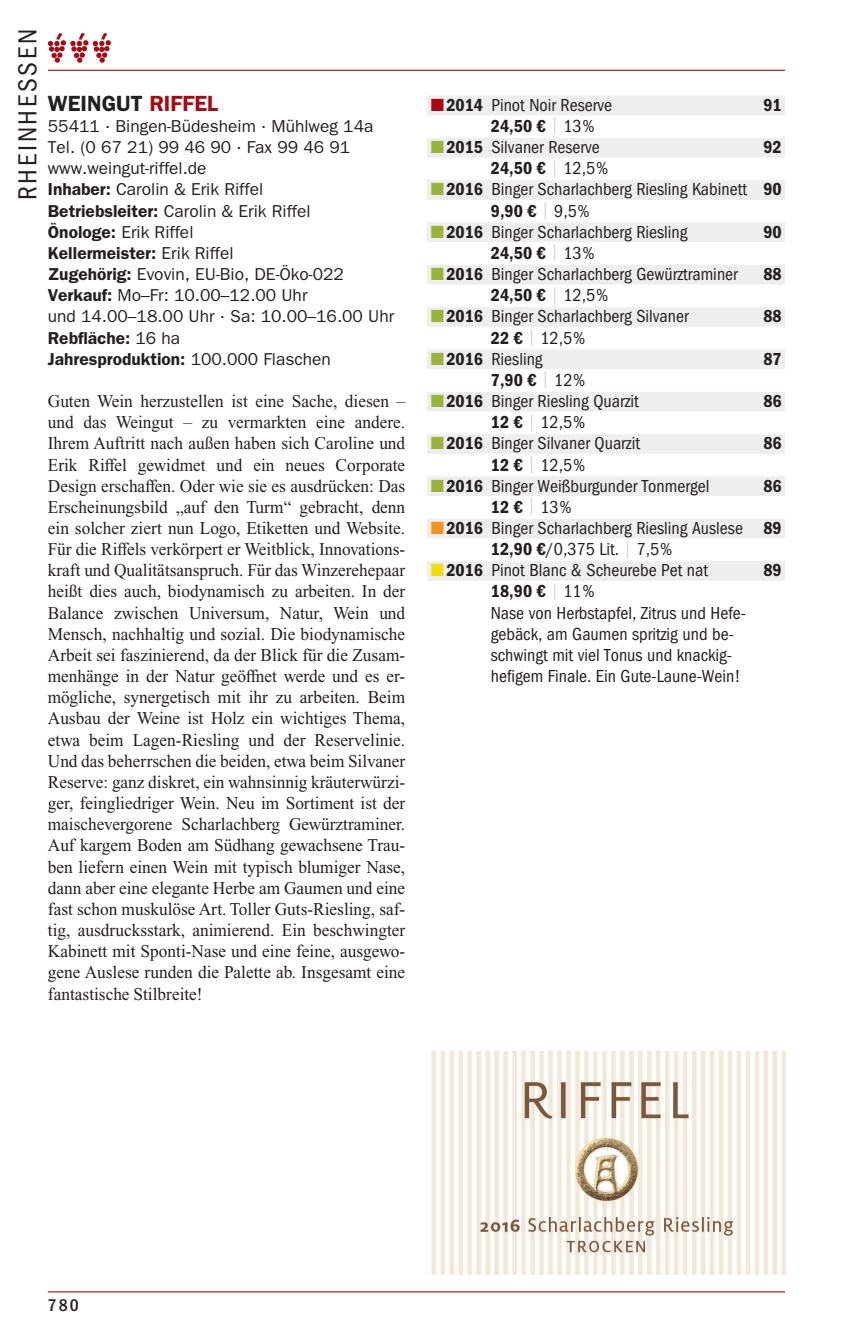
<style>
.page{position:relative;width:868px;height:1340px;background:#fff}
.page>*{position:absolute;margin:0;border:0;box-sizing:border-box;transform-origin:0 0}
.t1{font:condensed 27px "Franklin Gothic LT";color:#231f20}
._03_Weingut{font:600 22.05px "Franklin Gothic LT";color:#231f20}
._07_Lauftext_einzeln{font:18px/21.2px "Times New Roman PS Pro Grk";color:#231f20;text-align:justify;scale:.96 1}
._09_Liebling{font:condensed 18px/21.2px "Franklin Gothic LT";color:#231f20}
._09_Preis{font:600 condensed 18px "Franklin Gothic LT";color:#231f20}
._09_Preis-2{font:condensed 18px "Franklin Gothic LT";color:#231f20}
._08_Bewertung{font:600 condensed 18px "Franklin Gothic LT";color:#231f20}
.t2{font:500 condensed 17.55px "Franklin Gothic LT";color:#231f20}
._04_Adresse{font:17.32px "Franklin Gothic LT";color:#231f20}
._04_Verkauf{font:17.32px/21.2px "Franklin Gothic LT";color:#231f20}
._04_Verbaende{font:17.32px "Franklin Gothic LT";color:#231f20}
._04_Betriebsleiter{font:17.32px "Franklin Gothic LT";color:#231f20}
._04_Jahresproduktion{font:600 17.32px "Franklin Gothic LT";color:#231f20}
._04_Inhaber{font:17.32px "Franklin Gothic LT";color:#231f20}
._04_Kellermeister{font:600 17.32px "Franklin Gothic LT";color:#231f20}
._04_Oenologe{font:17.32px "Franklin Gothic LT";color:#231f20}
._04_Rebflaeche{font:600 17.32px "Franklin Gothic LT";color:#231f20}
.s1{color:#a70a12}
.s2{font-weight:600}
.s3{font-weight:400}
.s4{font-weight:400;font-size:16.88px;color:#d1d2d4}
.s5{color:#9bb33b}
.s6{font-size:16.88px;color:#d1d2d4}
.s7{color:#f7931d}
.s8{color:#f1dc0d}
</style>
<div class="page">
<hr style="left:48px;top:70px;width:736px;height:1px;background:#a70a12">
<svg style="left:48px;top:33px;width:63px;height:30px"></svg>
<div style="left:427px;top:95px;width:357px;height:20px;background:#eeeeef"></div>
<hr style="left:427px;top:95px;width:357px;height:1px;background:#fff">
<div style="left:427px;top:137px;width:357px;height:21px;background:#eeeeef"></div>
<hr style="left:427px;top:137px;width:357px;height:1px;background:#fff">
<div style="left:427px;top:179px;width:357px;height:21px;background:#eeeeef"></div>
<hr style="left:427px;top:179px;width:357px;height:1px;background:#fff">
<div style="left:427px;top:222px;width:357px;height:20px;background:#eeeeef"></div>
<hr style="left:427px;top:222px;width:357px;height:1px;background:#fff">
<div style="left:427px;top:264px;width:357px;height:20px;background:#eeeeef"></div>
<hr style="left:427px;top:264px;width:357px;height:1px;background:#fff">
<div style="left:427px;top:306px;width:357px;height:21px;background:#eeeeef"></div>
<hr style="left:427px;top:306px;width:357px;height:1px;background:#fff">
<div style="left:427px;top:349px;width:357px;height:20px;background:#eeeeef"></div>
<div style="left:427px;top:391px;width:357px;height:20px;background:#eeeeef"></div>
<hr style="left:427px;top:391px;width:357px;height:1px;background:#fff">
<div style="left:427px;top:433px;width:357px;height:21px;background:#eeeeef"></div>
<hr style="left:427px;top:433px;width:357px;height:1px;background:#fff">
<div style="left:427px;top:475px;width:357px;height:21px;background:#eeeeef"></div>
<hr style="left:427px;top:475px;width:357px;height:1px;background:#fff">
<div style="left:427px;top:518px;width:357px;height:20px;background:#eeeeef"></div>
<hr style="left:427px;top:518px;width:357px;height:1px;background:#fff">
<div style="left:427px;top:560px;width:357px;height:21px;background:#eeeeef"></div>
<hr style="left:427px;top:560px;width:357px;height:1px;background:#fff">
<img style="left:431px;top:1051px;width:353px;height:223px">
<hr style="left:48px;top:1291px;width:736px;height:1px;background:#a70a12">
<h1 class="t1" style="left:12px;top:200px;width:169px;rotate:-90deg">Rheinhessen</h1>
<p class="_03_Weingut" style="left:48px;top:90px;width:172px">WEINGUT <span class="s1">RIFFEL</span></p>
<p class="_04_Adresse" style="left:48px;top:116px;width:327px">55411 · Bingen-Büdesheim · Mühlweg 14a</p>
<p class="_04_Adresse" style="left:48px;top:137px;width:304px">Tel. (0 67 21) 99 46 90 · Fax 99 46 91</p>
<p class="_04_Adresse" style="left:48px;top:158px;width:160px">www.weingut-riffel.de</p>
<p class="_04_Inhaber" style="left:48px;top:180px;width:217px"><span class="s2">Inhaber:</span> Carolin &amp; Erik Riffel</p>
<p class="_04_Betriebsleiter" style="left:48px;top:201px;width:264px"><span class="s2">Betriebsleiter:</span> Carolin &amp; Erik Riffel</p>
<p class="_04_Oenologe" style="left:48px;top:222px;width:147px"><span class="s2">Önologe:</span> Erik Riffel</p>
<p class="_04_Kellermeister" style="left:48px;top:243px;width:187px">Kellermeister: <span class="s3">Erik Riffel</span></p>
<p class="_04_Verbaende" style="left:48px;top:264px;width:297px"><span class="s2">Zugehörig:</span> Evovin, EU-Bio, DE-Öko-022</p>
<p class="_04_Verkauf" style="left:48px;top:285px;width:348px"><span class="s2">Verkauf:</span> Mo–Fr: 10.00–12.00 Uhr<br>und 14.00–18.00 Uhr · Sa: 10.00–16.00 Uhr</p>
<p class="_04_Rebflaeche" style="left:48px;top:327px;width:134px">Rebfläche: <span class="s3">16 ha</span></p>
<p class="_04_Jahresproduktion" style="left:48px;top:348px;width:284px">Jahresproduktion: <span class="s3">100.000 Flaschen</span></p>
<p class="_07_Lauftext_einzeln" style="left:48px;top:391px;width:374px">Guten Wein herzustellen ist eine Sache, diesen – und das Weingut – zu vermarkten eine andere.<br>Ihrem Auftritt nach außen haben sich Caroline und Erik Riffel gewidmet und ein neues Corporate Design erschaffen. Oder wie sie es ausdrücken: Das Erscheinungsbild „auf den Turm“ gebracht, denn ein solcher ziert nun Logo, Etiketten und Website.<br>Für die Riffels verkörpert er Weitblick, Innovations&shy;kraft und Qualitätsanspruch. Für das Winzerehepaar heißt dies auch, biodynamisch zu arbeiten. In der Balance zwischen Universum, Natur, Wein und Mensch, nachhaltig und sozial. Die biodynamische Arbeit sei faszinierend, da der Blick für die Zusam&shy;menhänge in der Natur geöffnet werde und es er&shy;mögliche, synergetisch mit ihr zu arbeiten. Beim Ausbau der Weine ist Holz ein wichtiges Thema, etwa beim Lagen-Riesling und der Reservelinie.<br>Und das beherrschen die beiden, etwa beim Silvaner Reserve: ganz diskret, ein wahnsinnig kräuterwürzi&shy;ger, feingliedriger Wein. Neu im Sortiment ist der maischevergorene Scharlachberg Gewürztraminer.<br>Auf kargem Boden am Südhang gewachsene Trau&shy;ben liefern einen Wein mit typisch blumiger Nase, dann aber eine elegante Herbe am Gaumen und eine fast schon muskulöse Art. Toller Guts-Riesling, saf&shy;tig, ausdrucksstark, animierend. Ein beschwingter Kabinett mit Sponti-Nase und eine feine, ausgewo&shy;gene Auslese runden die Palette ab. Insgesamt eine fantastische Stilbreite!</p>
<p class="_09_Liebling" style="left:431px;top:94px;width:183px"><span class="s1">■</span><span class="s2">2014</span> Pinot Noir Reserve</p>
<p class="_08_Bewertung" style="left:763px;top:94px;width:20px">91</p>
<p class="_09_Preis" style="left:490px;top:116px;width:105px">24,50 € <span class="s4">|</span> <span class="s3">13%</span></p>
<p class="_09_Liebling" style="left:431px;top:137px;width:171px"><span class="s5">■</span><span class="s2">2015</span> Silvaner Reserve</p>
<p class="_08_Bewertung" style="left:763px;top:137px;width:20px">92</p>
<p class="_09_Preis" style="left:490px;top:158px;width:119px">24,50 € <span class="s4">|</span> <span class="s3">12,5%</span></p>
<p class="_09_Liebling" style="left:431px;top:179px;width:317px"><span class="s5">■</span><span class="s2">2016</span> Binger Scharlachberg Riesling Kabinett</p>
<p class="_08_Bewertung" style="left:763px;top:179px;width:20px">90</p>
<p class="_09_Preis" style="left:490px;top:200px;width:101px">9,90 € <span class="s4">|</span> <span class="s3">9,5%</span></p>
<p class="_09_Liebling" style="left:431px;top:221px;width:258px"><span class="s5">■</span><span class="s2">2016</span> Binger Scharlachberg Riesling</p>
<p class="_08_Bewertung" style="left:763px;top:221px;width:20px">90</p>
<p class="_09_Preis" style="left:490px;top:243px;width:105px">24,50 € <span class="s4">|</span> <span class="s3">13%</span></p>
<p class="_09_Liebling" style="left:431px;top:264px;width:308px"><span class="s5">■</span><span class="s2">2016</span> Binger Scharlachberg Gewürztraminer</p>
<p class="_08_Bewertung" style="left:763px;top:264px;width:20px">88</p>
<p class="_09_Preis" style="left:490px;top:285px;width:119px">24,50 € <span class="s4">|</span> <span class="s3">12,5%</span></p>
<p class="_09_Liebling" style="left:431px;top:306px;width:259px"><span class="s5">■</span><span class="s2">2016</span> Binger Scharlachberg Silvaner</p>
<p class="_08_Bewertung" style="left:763px;top:306px;width:20px">88</p>
<p class="_09_Preis-2" style="left:490px;top:327px;width:96px"><span class="s2">22 €</span> <span class="s6">|</span> 12,5%</p>
<p class="_09_Liebling" style="left:431px;top:348px;width:113px"><span class="s5">■</span><span class="s2">2016</span> Riesling</p>
<p class="_08_Bewertung" style="left:763px;top:348px;width:20px">87</p>
<p class="_09_Preis" style="left:490px;top:369px;width:96px">7,90 € <span class="s4">|</span> <span class="s3">12%</span></p>
<p class="_09_Liebling" style="left:431px;top:390px;width:209px"><span class="s5">■</span><span class="s2">2016</span> Binger Riesling Quarzit</p>
<p class="_08_Bewertung" style="left:763px;top:391px;width:20px">86</p>
<p class="_09_Preis-2" style="left:490px;top:412px;width:96px"><span class="s2">12 €</span> <span class="s6">|</span> 12,5%</p>
<p class="_09_Liebling" style="left:431px;top:433px;width:211px"><span class="s5">■</span><span class="s2">2016</span> Binger Silvaner Quarzit</p>
<p class="_08_Bewertung" style="left:763px;top:433px;width:20px">86</p>
<p class="_09_Preis-2" style="left:490px;top:454px;width:96px"><span class="s2">12 €</span> <span class="s6">|</span> 12,5%</p>
<p class="_09_Liebling" style="left:431px;top:475px;width:280px"><span class="s5">■</span><span class="s2">2016</span> Binger Weißburgunder Tonmergel</p>
<p class="_08_Bewertung" style="left:763px;top:475px;width:20px">86</p>
<p class="_09_Preis" style="left:490px;top:496px;width:82px">12 € <span class="s4">|</span> <span class="s3">13%</span></p>
<p class="_09_Liebling" style="left:431px;top:517px;width:313px"><span class="s7">■</span><span class="s2">2016</span> Binger Scharlachberg Riesling Auslese</p>
<p class="_08_Bewertung" style="left:763px;top:518px;width:20px">89</p>
<p class="_09_Preis-2" style="left:490px;top:539px;width:183px"><span class="s2">12,90 €</span>/0,375 Lit. <span class="s6">|</span> 7,5%</p>
<p class="_09_Liebling" style="left:431px;top:560px;width:279px"><span class="s8">■</span><span class="s2">2016</span> Pinot Blanc &amp; Scheurebe Pet nat</p>
<p class="_08_Bewertung" style="left:763px;top:560px;width:20px">89</p>
<p class="_09_Preis" style="left:490px;top:581px;width:105px">18,90 € <span class="s4">|</span> <span class="s3">11%</span></p>
<p class="_09_Liebling" style="left:490px;top:602px;width:256px">Nase von Herbstapfel, Zitrus und Hefe&shy;gebäck, am Gaumen spritzig und be&shy;schwingt mit viel Tonus und knackig&shy;hefigem Finale. Ein Gute-Laune-Wein!</p>
<p class="t2" style="left:48px;top:1294px;width:32px">780</p>
</div>
